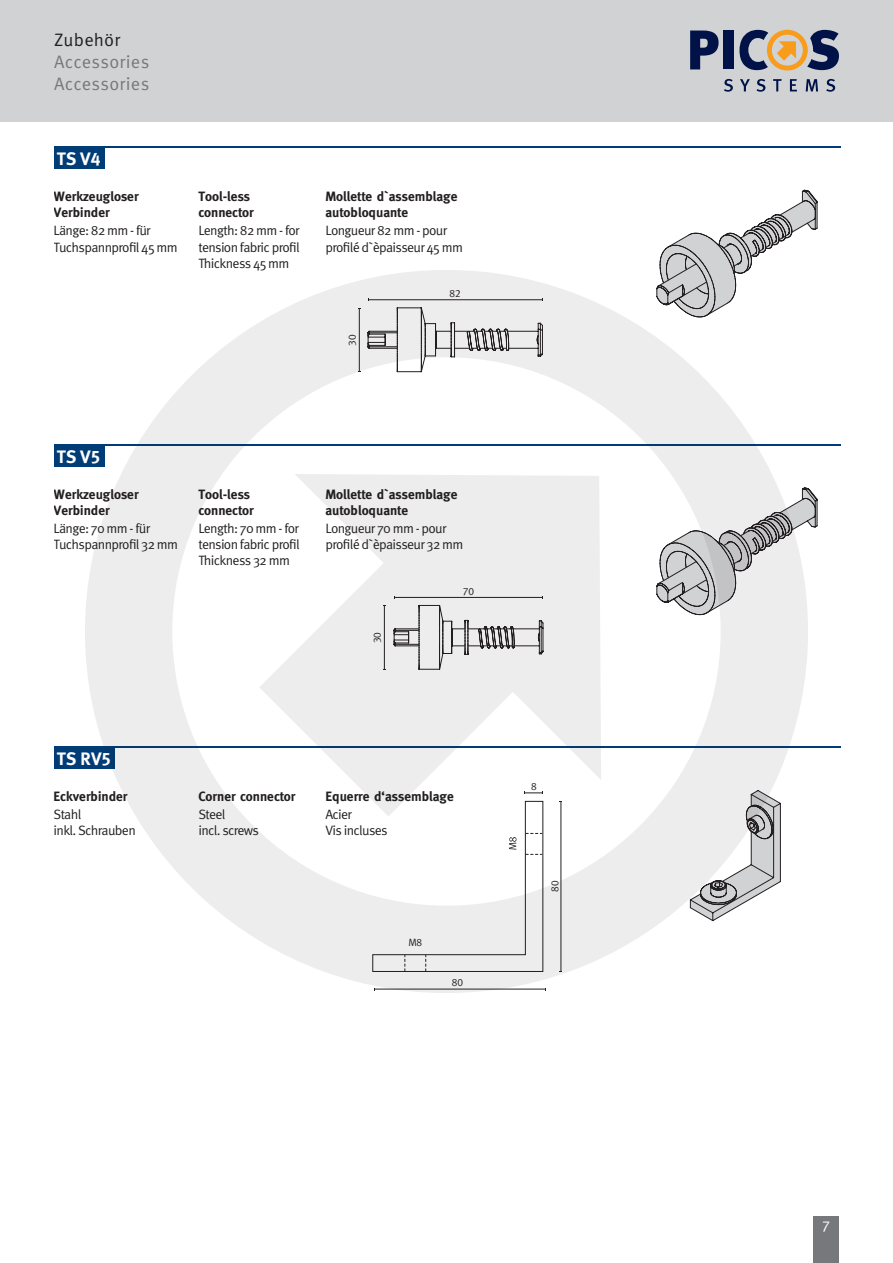
<style>
.page{position:relative;width:893px;height:1263px;background:#fff}
.page>*{position:absolute;margin:0;border:0;box-sizing:border-box;transform-origin:0 0}
.t1{font:18px/21.6px "Meta Pro";letter-spacing:.015em;color:#76787b}
.t2{font:18px "Meta Plus Bold Caps";letter-spacing:-.01em;color:#fff}
.t3{font:18px "Meta Pro";letter-spacing:.015em;color:#231f20}
.t4{font:15px "Meta";color:#fff}
.t5{font:13.5px/16.2px "Meta Pro";letter-spacing:-.05em;color:#231f20}
.t6{font:700 13.5px/16.2px "Meta";color:#231f20}
.t7{font:10.5px "Meta Caps";color:#231f20}
</style>
<div class="page">
<div style="left:813px;top:1216px;width:26px;height:47px;background:#76787b"></div>
<div style="left:0;top:0;width:893px;height:121px;background:#d1d2d4"></div>
<svg style="left:690px;top:31px;width:29px;height:38px"></svg>
<div style="left:723px;top:31px;width:10px;height:38px;background:#001247"></div>
<svg style="left:724px;top:79px;width:9px;height:13px"></svg>
<svg style="left:740px;top:79px;width:10px;height:12px"></svg>
<svg style="left:757px;top:79px;width:8px;height:13px"></svg>
<svg style="left:773px;top:79px;width:9px;height:12px"></svg>
<svg style="left:790px;top:79px;width:7px;height:12px"></svg>
<svg style="left:806px;top:79px;width:12px;height:12px"></svg>
<svg style="left:826px;top:79px;width:9px;height:13px"></svg>
<svg style="left:739px;top:30px;width:100px;height:41px"></svg>
<hr style="left:54px;top:147px;width:787px;height:1px;background:#003d76">
<div style="left:54px;top:147px;width:50px;height:22px;background:#003d76"></div>
<svg style="left:659px;top:189px;width:159px;height:81px"></svg>
<hr style="left:54px;top:444px;width:787px;height:2px;background:#003d76">
<div style="left:54px;top:445px;width:50px;height:22px;background:#003d76"></div>
<svg style="left:808px;top:488px;width:10px;height:40px"></svg>
<hr style="left:54px;top:746px;width:787px;height:1px;background:#003d76">
<div style="left:54px;top:747px;width:61px;height:22px;background:#003d76"></div>
<svg style="left:85px;top:270px;width:723px;height:723px"></svg>
<svg style="left:259px;top:474px;width:342px;height:342px;fill:#ededed"></svg>
<h1 class="t3" style="left:54px;top:29px;width:68px">Zubehör</h1>
<h1 class="t1" style="left:54px;top:51px;width:97px">Accessories<br>Accessories</h1>
<h1 class="t2" style="left:57px;top:148px;width:45px">TS V4</h1>
<p class="t6" style="left:54px;top:188px;width:87px">Werkzeugloser<br>Verbinder</p>
<p class="t5" style="left:54px;top:223px;width:126px">Länge: 82 mm - für<br>Tuchspannprofil 45 mm</p>
<p class="t6" style="left:198px;top:188px;width:57px">Tool-less connector</p>
<p class="t5" style="left:198px;top:223px;width:103px;text-align:justify">Length: 82 mm - for tension fabric profil Thickness 45 mm</p>
<p class="t6" style="left:325px;top:188px;width:134px">Mollette d`assemblage autobloquante</p>
<p class="t5" style="left:325px;top:223px;width:139px">Longueur 82 mm - pour profilé d`èpaisseur 45 mm</p>
<p class="t7" style="left:346px;top:345px;width:13px;rotate:-90deg">30</p>
<p class="t7" style="left:450px;top:287px;width:13px">82</p>
<h1 class="t2" style="left:57px;top:446px;width:45px">TS V5</h1>
<p class="t6" style="left:54px;top:486px;width:87px">Werkzeugloser<br>Verbinder</p>
<p class="t5" style="left:54px;top:521px;width:126px">Länge: 70 mm - für<br>Tuchspannprofil 32 mm</p>
<p class="t6" style="left:198px;top:486px;width:57px">Tool-less connector</p>
<p class="t5" style="left:198px;top:521px;width:103px;text-align:justify">Length: 70 mm - for tension fabric profil Thickness 32 mm</p>
<p class="t6" style="left:325px;top:486px;width:134px">Mollette d`assemblage autobloquante</p>
<p class="t5" style="left:325px;top:521px;width:140px">Longueur 70 mm - pour profilé d`èpaisseur 32 mm</p>
<p class="t7" style="left:371px;top:643px;width:13px;rotate:-90deg">30</p>
<p class="t7" style="left:463px;top:585px;width:13px">70</p>
<h1 class="t2" style="left:57px;top:748px;width:56px">TS RV5</h1>
<p class="t6" style="left:54px;top:788px;width:75px">Eckverbinder</p>
<p class="t5" style="left:54px;top:806px;width:84px">Stahl<br>inkl. Schrauben</p>
<p class="t6" style="left:198px;top:788px;width:99px">Corner connector</p>
<p class="t5" style="left:198px;top:806px;width:62px">Steel<br>incl. screws</p>
<p class="t6" style="left:325px;top:788px;width:130px">Equerre d‘assemblage</p>
<p class="t5" style="left:325px;top:806px;width:64px">Acier<br>Vis incluses</p>
<p class="t7" style="left:409px;top:936px;width:15px">M8</p>
<p class="t7" style="left:452px;top:976px;width:13px">80</p>
<p class="t7" style="left:531px;top:780px;width:7px">8</p>
<p class="t7" style="left:549px;top:892px;width:13px;rotate:-90deg">80</p>
<p class="t4" style="left:822px;top:1215px;width:10px">7</p>
</div>
